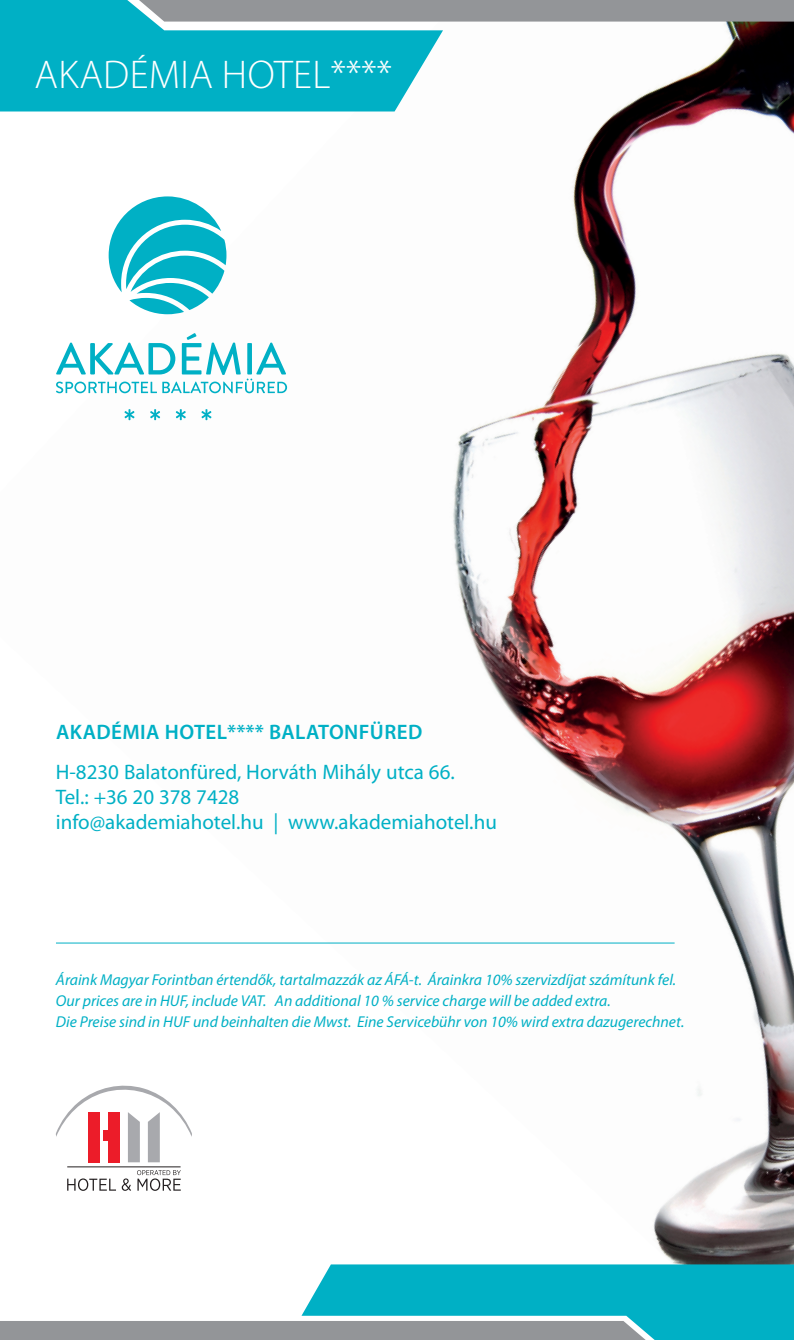
<style>
.page{position:relative;width:794px;height:1340px;background:#fff}
.page>*{position:absolute;margin:0;border:0;box-sizing:border-box;transform-origin:0 0}
.t1{font:300 40.25px "Myriad Pro";letter-spacing:.01em;color:#fff}
.t2{font:21px/25.2px "Myriad Pro";color:#00b0c5}
.t3{font:600 21px "Myriad Pro";letter-spacing:.02em;color:#00b0c5}
.t4{font:italic 15.75px/21px "Myriad Pro";color:#00b0c5}
</style>
<div class="page">
<img style="left:0;top:22px;width:794px;height:1242px">
<svg style="left:0;top:1264px;width:794px;height:75px"></svg>
<svg style="left:0;top:0;width:443px;height:111px;background:#1ab8ca"></svg>
<div style="left:139px;top:0;width:655px;height:22px;background:#939598"></div>
<hr style="left:56px;top:942px;width:618px;height:1px;background:#00b0c5">
<hr style="left:67px;top:1166px;width:114px;height:1px;background:#231f20">
<svg style="left:56px;top:1085px;width:136px;height:77px"></svg>
<svg style="left:67px;top:1178px;width:49px;height:12px"></svg>
<svg style="left:122px;top:1178px;width:9px;height:12px"></svg>
<svg style="left:137px;top:1170px;width:44px;height:20px"></svg>
<svg style="left:124px;top:409px;width:10px;height:11px"></svg>
<svg style="left:150px;top:409px;width:10px;height:11px"></svg>
<svg style="left:176px;top:409px;width:10px;height:11px"></svg>
<svg style="left:201px;top:409px;width:10px;height:11px"></svg>
<svg style="left:109px;top:196px;width:117px;height:118px"></svg>
<svg style="left:56px;top:333px;width:231px;height:60px"></svg>
<h1 class="t1" style="left:35px;top:50px;width:359px">AKADÉMIA HOTEL****</h1>
<h2 class="t3" style="left:56px;top:718px;width:368px">AKADÉMIA HOTEL**** BALATONFÜRED</h2>
<h2 class="t2" style="left:56px;top:758px;width:442px">H-8230 Balatonfüred, Horváth Mihály utca 66.<br>Tel.: +36 20 378 7428<br>info@akademiahotel.hu | www.akademiahotel.hu</h2>
<p class="t4" style="left:56px;top:969px;width:630px">Áraink Magyar Forintban értendők, tartalmazzák az ÁFÁ-t. Árainkra 10% szervizdíjat számítunk fel.<br>Our prices are in HUF, include VAT. An additional 10 % service charge will be added extra.<br>Die Preise sind in HUF und beinhalten die Mwst. Eine Servicebühr von 10% wird extra dazugerechnet.</p>
</div>
